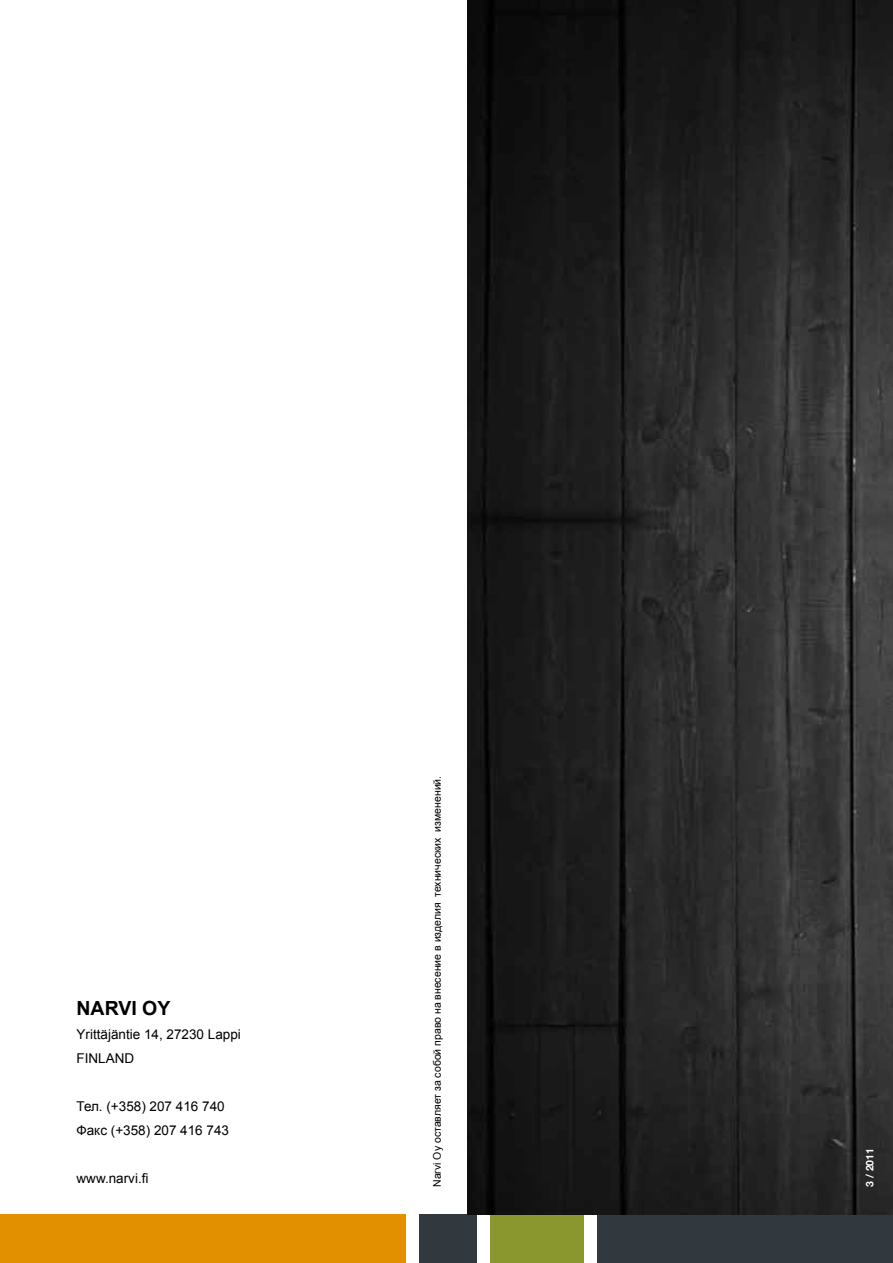
<style>
.page{position:relative;width:893px;height:1263px;background:#fff}
.page>*{position:absolute;margin:0;border:0;box-sizing:border-box;transform-origin:0 0}
.t1{font:700 19.5px "Arial";color:#000}
.t2{font:13.5px/24px "Arial";color:#000}
.t3{font:10.5px "Arial";color:#000}
.t4{font:700 10.5px "Helvetica Neue LT Std";color:#fff}
</style>
<div class="page">
<div style="left:597px;top:1214px;width:296px;height:49px;background:#31393f"></div>
<div style="left:419px;top:1214px;width:58px;height:49px;background:#31393f"></div>
<div style="left:490px;top:1214px;width:94px;height:49px;background:#8a962e"></div>
<div style="left:0;top:1214px;width:406px;height:49px;background:#e29000"></div>
<img style="left:468px;top:0;width:425px;height:1215px">
<h1 class="t1" style="left:77px;top:995px;width:95px">NARVI OY</h1>
<p class="t2" style="left:77px;top:1022px;width:166px">Yrittäjäntie 14, 27230 Lappi<br>FINLAND</p>
<p class="t2" style="left:77px;top:1094px;width:154px">Тел. (+358) 207 416 740<br>Факс (+358) 207 416 743</p>
<p class="t2" style="left:77px;top:1166px;width:74px">www.narvi.fi</p>
<p class="t3" style="left:430px;top:1187px;width:413px;rotate:-90deg">Narvi Oy оставляет за собой право на внесение в изделия технических изменений.</p>
<p class="t4" style="left:863px;top:1187px;width:40px;rotate:-90deg">3 / 2011</p>
</div>
